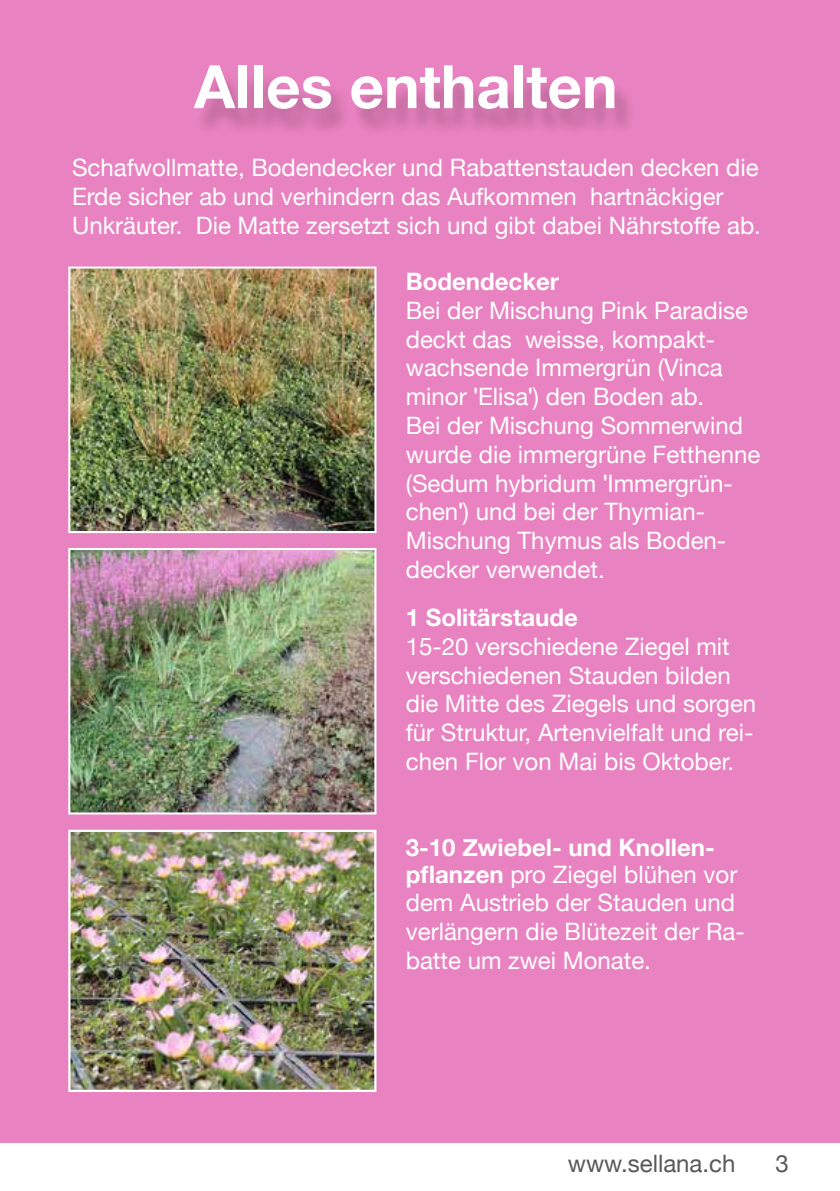
<style>
.page{position:relative;width:840px;height:1191px;background:#fff}
.page>*{position:absolute;margin:0;border:0;box-sizing:border-box;transform-origin:0 0}
.t1{font:700 60px "Helvetica Neue";color:#fff}
.t2{font:24px/28.8px "Helvetica Neue";color:#fff}
.t3{font:700 24px/26.2px "Helvetica Neue";color:#fff}
.t4{font:24px "Helvetica Neue";color:#58595b}
.s1{font-family:"Arial"}
.s2{font-weight:400}
</style>
<div class="page">
<div style="left:0;top:0;width:839px;height:1142px;background:#e982c0"></div>
<img style="left:71px;top:832px;width:302px;height:257px">
<div style="left:68px;top:829px;width:308px;height:263px;border:2px solid #fff"></div>
<div style="left:193px;top:72px;width:442px;height:65px;background:#000;opacity:.2"></div>
<img style="left:71px;top:269px;width:302px;height:261px">
<div style="left:68px;top:266px;width:308px;height:267px;border:2px solid #fff"></div>
<img style="left:71px;top:551px;width:302px;height:260px">
<div style="left:68px;top:548px;width:308px;height:266px;border:2px solid #fff"></div>
<h1 class="t1" style="left:194px;top:40px;width:425px">Alles enthalten</h1>
<p class="t2" style="left:72px;top:154px;width:690px">Schafwollmatte, Bodendecker und Rabattenstauden decken die<br>Erde sicher ab und verhindern das Aufkommen hartnäckiger<br>Unkräuter. Die Matte zersetzt sich und gibt dabei Nährstoffe ab.</p>
<p class="t3" style="left:405px;top:269px;width:155px">Bodendecker</p>
<p class="t2" style="left:405px;top:297px;width:356px">Bei der Mischung Pink Paradise deckt das weisse, kompakt&shy;wachsende Immergrün (Vinca minor <span class="s1">'</span>Elisa<span class="s1">'</span>) den Boden ab.<br>Bei der Mischung Sommerwind wurde die immergrüne Fetthenne (Sedum hybridum <span class="s1">'</span>Immergrün&shy;chen<span class="s1">'</span>) und bei der Thymian-<br>Mischung Thymus als Boden&shy;decker verwendet.</p>
<p class="t3" style="left:405px;top:605px;width:173px">1 Solitärstaude</p>
<p class="t2" style="left:405px;top:633px;width:352px">15-20 verschiedene Ziegel mit verschiedenen Stauden bilden die Mitte des Ziegels und sorgen für Struktur, Artenvielfalt und rei&shy;chen Flor von Mai bis Oktober.</p>
<p class="t3" style="left:405px;top:835px;width:333px">3-10 Zwiebel- und Knollen&shy;pflanzen <span class="s2">pro Ziegel blühen vor</span></p>
<p class="t2" style="left:405px;top:890px;width:340px">dem Austrieb der Stauden und verlängern die Blütezeit der Ra&shy;batte um zwei Monate.</p>
<p class="t4" style="left:567px;top:1145px;width:169px">www.sellana.ch</p>
<p class="t4" style="left:775px;top:1145px;width:15px">3</p>
</div>
